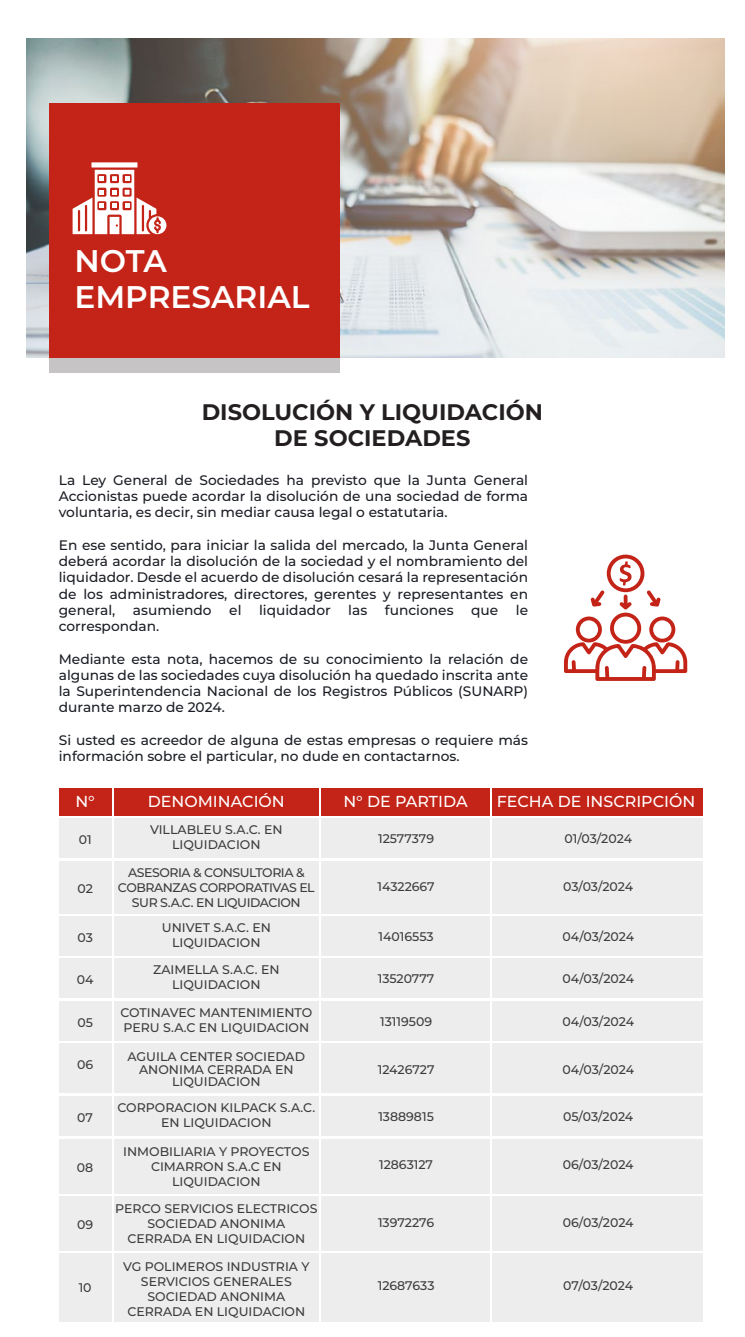
<style>
.page{position:relative;width:745px;height:1337px;background:#fff}
.page>*{position:absolute;margin:0;border:0;box-sizing:border-box;transform-origin:0 0}
.t1{font:600 31.25px/36.2px "Montserrat";color:#fff}
.t2{font:700 22.5px/26.2px "Montserrat";color:#231f20;text-align:center}
.t3{font:500 15.88px "Montserrat";color:#fff}
.t4{font:500 13.75px/16.2px "Montserrat";color:#1a1d24;text-align:justify}
.t5{font:500 12.5px/15px "Montserrat";color:#3c3c3b;text-align:center}
.t6{font:500 12.5px/15px "Montserrat";letter-spacing:-.035em;color:#3c3c3b;text-align:center}
</style>
<div class="page">
<div style="left:59px;top:788px;width:52px;height:27px;background:#c42317"></div>
<img style="left:26px;top:39px;width:698px;height:318px">
<div style="left:49px;top:357px;width:290px;height:15px;background:#c6c4c5"></div>
<div style="left:49px;top:103px;width:290px;height:254px;background:#c42317"></div>
<div style="left:114px;top:788px;width:204px;height:27px;background:#c42317"></div>
<div style="left:321px;top:788px;width:168px;height:27px;background:#c42317"></div>
<div style="left:492px;top:788px;width:210px;height:27px;background:#c42317"></div>
<div style="left:59px;top:818px;width:52px;height:40px;background:#ededed"></div>
<div style="left:114px;top:818px;width:204px;height:40px;background:#ededed"></div>
<div style="left:321px;top:818px;width:168px;height:40px;background:#ededed"></div>
<div style="left:492px;top:818px;width:210px;height:40px;background:#ededed"></div>
<svg style="left:72px;top:162px;width:94px;height:72px"></svg>
<svg style="left:564px;top:554px;width:122px;height:126px"></svg>
<div style="left:59px;top:861px;width:52px;height:51px;background:#ededed"></div>
<div style="left:114px;top:861px;width:204px;height:51px;background:#ededed"></div>
<div style="left:321px;top:861px;width:168px;height:51px;background:#ededed"></div>
<div style="left:492px;top:861px;width:210px;height:51px;background:#ededed"></div>
<div style="left:59px;top:916px;width:52px;height:39px;background:#ededed"></div>
<div style="left:114px;top:916px;width:204px;height:39px;background:#ededed"></div>
<div style="left:321px;top:916px;width:168px;height:39px;background:#ededed"></div>
<div style="left:492px;top:916px;width:210px;height:39px;background:#ededed"></div>
<div style="left:59px;top:958px;width:52px;height:40px;background:#ededed"></div>
<div style="left:114px;top:958px;width:204px;height:40px;background:#ededed"></div>
<div style="left:321px;top:958px;width:168px;height:40px;background:#ededed"></div>
<div style="left:492px;top:958px;width:210px;height:40px;background:#ededed"></div>
<div style="left:59px;top:1001px;width:52px;height:39px;background:#ededed"></div>
<div style="left:114px;top:1001px;width:204px;height:39px;background:#ededed"></div>
<div style="left:321px;top:1001px;width:168px;height:39px;background:#ededed"></div>
<div style="left:492px;top:1001px;width:210px;height:39px;background:#ededed"></div>
<div style="left:59px;top:1043px;width:52px;height:50px;background:#ededed"></div>
<div style="left:114px;top:1043px;width:204px;height:50px;background:#ededed"></div>
<div style="left:321px;top:1043px;width:168px;height:50px;background:#ededed"></div>
<div style="left:492px;top:1043px;width:210px;height:50px;background:#ededed"></div>
<div style="left:59px;top:1096px;width:52px;height:39px;background:#ededed"></div>
<div style="left:114px;top:1096px;width:204px;height:39px;background:#ededed"></div>
<div style="left:321px;top:1096px;width:168px;height:39px;background:#ededed"></div>
<div style="left:492px;top:1096px;width:210px;height:39px;background:#ededed"></div>
<div style="left:59px;top:1138px;width:52px;height:55px;background:#ededed"></div>
<div style="left:114px;top:1138px;width:204px;height:55px;background:#ededed"></div>
<div style="left:321px;top:1138px;width:168px;height:55px;background:#ededed"></div>
<div style="left:492px;top:1138px;width:210px;height:55px;background:#ededed"></div>
<div style="left:59px;top:1196px;width:52px;height:54px;background:#ededed"></div>
<div style="left:114px;top:1196px;width:204px;height:54px;background:#ededed"></div>
<div style="left:321px;top:1196px;width:168px;height:54px;background:#ededed"></div>
<div style="left:492px;top:1196px;width:210px;height:54px;background:#ededed"></div>
<div style="left:59px;top:1253px;width:52px;height:68px;background:#ededed"></div>
<div style="left:114px;top:1253px;width:204px;height:68px;background:#ededed"></div>
<div style="left:321px;top:1253px;width:168px;height:68px;background:#ededed"></div>
<div style="left:492px;top:1253px;width:210px;height:68px;background:#ededed"></div>
<h1 class="t1" style="left:74px;top:241px;width:236px">NOTA<br>EMPRESARIAL</h1>
<h2 class="t2" style="left:201px;top:397px;width:342px">DISOLUCIÓN Y LIQUIDACIÓN<br>DE SOCIEDADES</h2>
<p class="t4" style="left:59px;top:471px;width:470px">La Ley General de Sociedades ha previsto que la Junta General Accionistas puede acordar la disolución de una sociedad de forma voluntaria, es decir, sin mediar causa legal o estatutaria.</p>
<p class="t4" style="left:59px;top:536px;width:470px">En ese sentido, para iniciar la salida del mercado, la Junta General deberá acordar la disolución de la sociedad y el nombramiento del liquidador. Desde el acuerdo de disolución cesará la representación de los administradores, directores, gerentes y representantes en general,</p>
<p class="t4" style="left:133px;top:601px;width:80px">asumiendo</p>
<p class="t4" style="left:229px;top:601px;width:14px">el</p>
<p class="t4" style="left:259px;top:601px;width:73px">liquidador</p>
<p class="t4" style="left:348px;top:601px;width:20px">las</p>
<p class="t4" style="left:384px;top:601px;width:70px">funciones</p>
<p class="t4" style="left:471px;top:601px;width:29px">que</p>
<p class="t4" style="left:515px;top:601px;width:14px">le</p>
<p class="t4" style="left:59px;top:617px;width:102px">correspondan.</p>
<p class="t4" style="left:59px;top:650px;width:470px">Mediante esta nota, hacemos de su conocimiento la relación de algunas de las sociedades cuya disolución ha quedado inscrita ante la Superintendencia Nacional de los Registros Públicos (SUNARP) durante marzo de 2024.</p>
<p class="t4" style="left:59px;top:731px;width:470px">Si usted es acreedor de alguna de estas empresas o requiere más información sobre el particular, no dude en contactarnos.</p>
<p class="t3" style="left:75px;top:789px;width:21px">N°</p>
<p class="t5" style="left:79px;top:831px;width:14px">01</p>
<p class="t5" style="left:77px;top:880px;width:17px">02</p>
<p class="t3" style="left:148px;top:789px;width:138px">DENOMINACIÓN</p>
<p class="t3" style="left:343px;top:789px;width:126px">N° DE PARTIDA</p>
<p class="t3" style="left:496px;top:789px;width:200px">FECHA DE INSCRIPCIÓN</p>
<p class="t5" style="left:150px;top:821px;width:134px">VILLABLEU S.A.C. EN<br>LIQUIDACION</p>
<p class="t5" style="left:378px;top:830px;width:57px">12577379</p>
<p class="t5" style="left:564px;top:830px;width:69px">01/03/2024</p>
<p class="t6" style="left:118px;top:864px;width:198px">ASESORIA &amp; CONSULTORIA &amp;<br>COBRANZAS CORPORATIVAS EL<br>SUR S.A.C. EN LIQUIDACION</p>
<p class="t5" style="left:377px;top:877px;width:59px">14322667</p>
<p class="t5" style="left:562px;top:877px;width:72px">03/03/2024</p>
<p class="t5" style="left:77px;top:929px;width:17px">03</p>
<p class="t5" style="left:162px;top:919px;width:110px">UNIVET S.A.C. EN<br>LIQUIDACION</p>
<p class="t5" style="left:378px;top:927px;width:56px">14016553</p>
<p class="t5" style="left:562px;top:927px;width:73px">04/03/2024</p>
<p class="t5" style="left:77px;top:971px;width:18px">04</p>
<p class="t5" style="left:153px;top:961px;width:128px">ZAIMELLA S.A.C. EN<br>LIQUIDACION</p>
<p class="t5" style="left:377px;top:970px;width:58px">13520777</p>
<p class="t5" style="left:562px;top:970px;width:73px">04/03/2024</p>
<p class="t5" style="left:77px;top:1014px;width:17px">05</p>
<p class="t5" style="left:120px;top:1004px;width:193px;text-align:left">COTINAVEC MANTENIMIENTO<br>PERU S.A.C EN LIQUIDACION</p>
<p class="t5" style="left:380px;top:1012px;width:53px">13119509</p>
<p class="t5" style="left:562px;top:1012px;width:73px">04/03/2024</p>
<p class="t5" style="left:77px;top:1056px;width:18px">06</p>
<p class="t5" style="left:127px;top:1049px;width:179px;line-height:12.5px">AGUILA CENTER SOCIEDAD<br>ANONIMA CERRADA EN<br>LIQUIDACION</p>
<p class="t5" style="left:377px;top:1061px;width:58px">12426727</p>
<p class="t5" style="left:562px;top:1061px;width:73px">04/03/2024</p>
<p class="t5" style="left:77px;top:1109px;width:17px">07</p>
<p class="t5" style="left:117px;top:1099px;width:199px">CORPORACION KILPACK S.A.C.<br>EN LIQUIDACION</p>
<p class="t5" style="left:378px;top:1107px;width:57px">13889815</p>
<p class="t5" style="left:562px;top:1107px;width:72px">05/03/2024</p>
<p class="t5" style="left:77px;top:1159px;width:18px">08</p>
<p class="t5" style="left:123px;top:1142px;width:187px">INMOBILIARIA Y PROYECTOS<br>CIMARRON S.A.C EN<br>LIQUIDACION</p>
<p class="t5" style="left:379px;top:1156px;width:55px">12863127</p>
<p class="t5" style="left:562px;top:1156px;width:72px">06/03/2024</p>
<p class="t5" style="left:77px;top:1216px;width:18px">09</p>
<p class="t5" style="left:79px;top:1279px;width:14px">10</p>
<p class="t5" style="left:115px;top:1200px;width:203px">PERCO SERVICIOS ELECTRICOS<br>SOCIEDAD ANONIMA<br>CERRADA EN LIQUIDACION</p>
<p class="t5" style="left:123px;top:1257px;width:188px">VG POLIMEROS INDUSTRIA Y<br>SERVICIOS GENERALES<br>SOCIEDAD ANONIMA<br>CERRADA EN LIQUIDACION</p>
<p class="t5" style="left:378px;top:1214px;width:58px">13972276</p>
<p class="t5" style="left:562px;top:1214px;width:72px">06/03/2024</p>
<p class="t5" style="left:377px;top:1276px;width:58px">12687633</p>
<p class="t5" style="left:563px;top:1276px;width:71px">07/03/2024</p>
</div>
